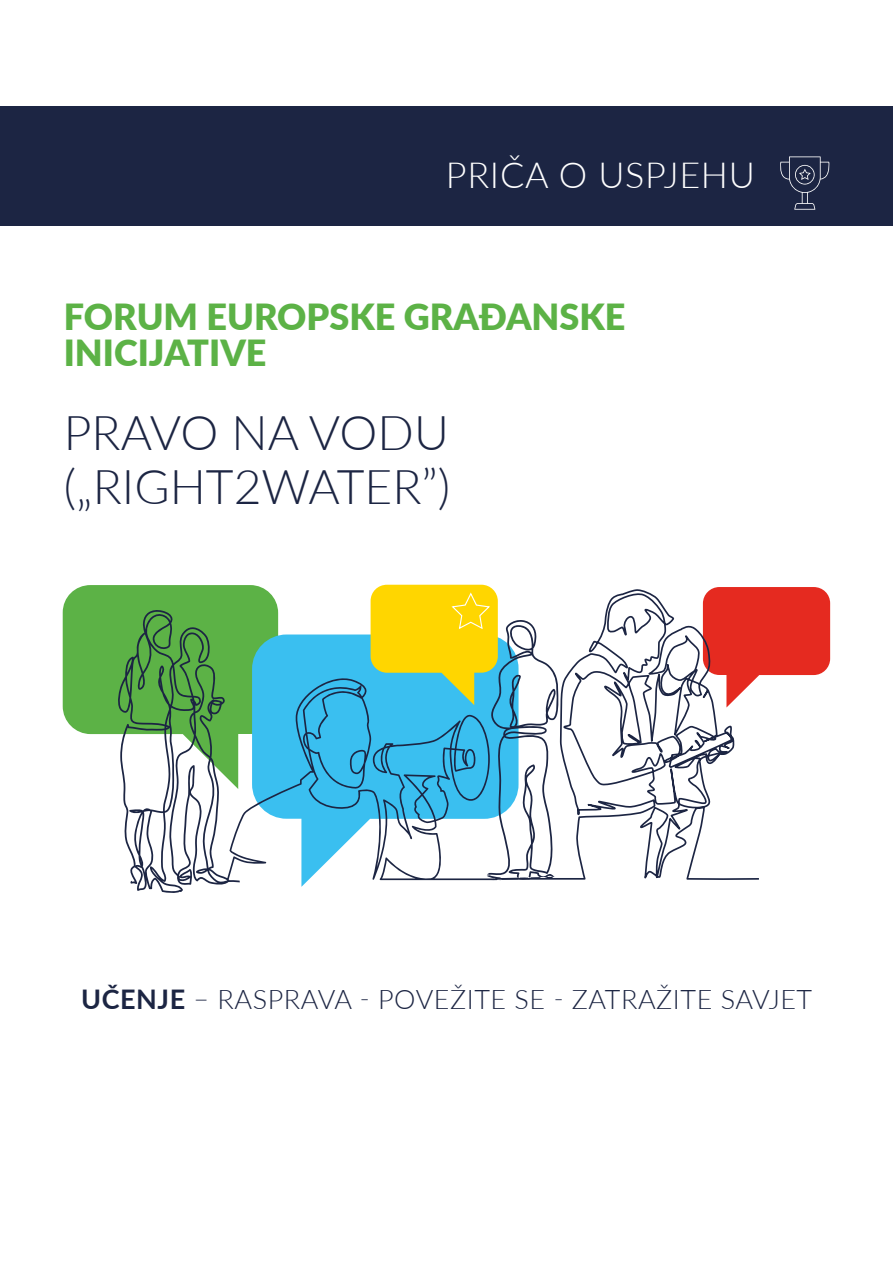
<style>
.page{position:relative;width:893px;height:1263px;background:#fff}
.page>*{position:absolute;margin:0;border:0;box-sizing:border-box;transform-origin:0 0}
.t1{font:300 48px/54px "Lato";color:#1c2543}
.t2{font:900 36px/36px "Lato";color:#5cb246}
.t3{font:300 36px "Lato";letter-spacing:.02em;color:#fff}
.t4{font:300 27px "Lato";letter-spacing:.02em;color:#1c2543}
.s1{font-weight:700}
</style>
<div class="page">
<div style="left:0;top:106px;width:893px;height:119px;background:#1c2543"></div>
<svg style="left:278px;top:634px;width:216px;height:253px;fill:#3abff0"></svg>
<div style="left:714px;top:587px;width:116px;height:89px;background:#e52a20"></div>
<svg style="left:494px;top:588px;width:267px;height:293px"></svg>
<svg style="left:63px;top:585px;width:215px;height:308px"></svg>
<svg style="left:226px;top:676px;width:145px;height:204px;fill:#3abff0"></svg>
<svg style="left:371px;top:585px;width:188px;height:295px"></svg>
<svg style="left:780px;top:156px;width:50px;height:54px"></svg>
<h2 class="t3" style="left:446px;top:150px;width:311px">PRIČA O USPJEHU</h2>
<h2 class="t2" style="left:64px;top:298px;width:563px">FORUM EUROPSKE GRAĐANSKE<br>INICIJATIVE</h2>
<h1 class="t1" style="left:64px;top:404px;width:388px">PRAVO NA VODU („RIGHT2WATER”)</h1>
<p class="t4" style="left:81px;top:981px;width:732px"><span class="s1">UČENJE</span> – RASPRAVA - POVEŽITE SE - ZATRAŽITE SAVJET</p>
</div>
